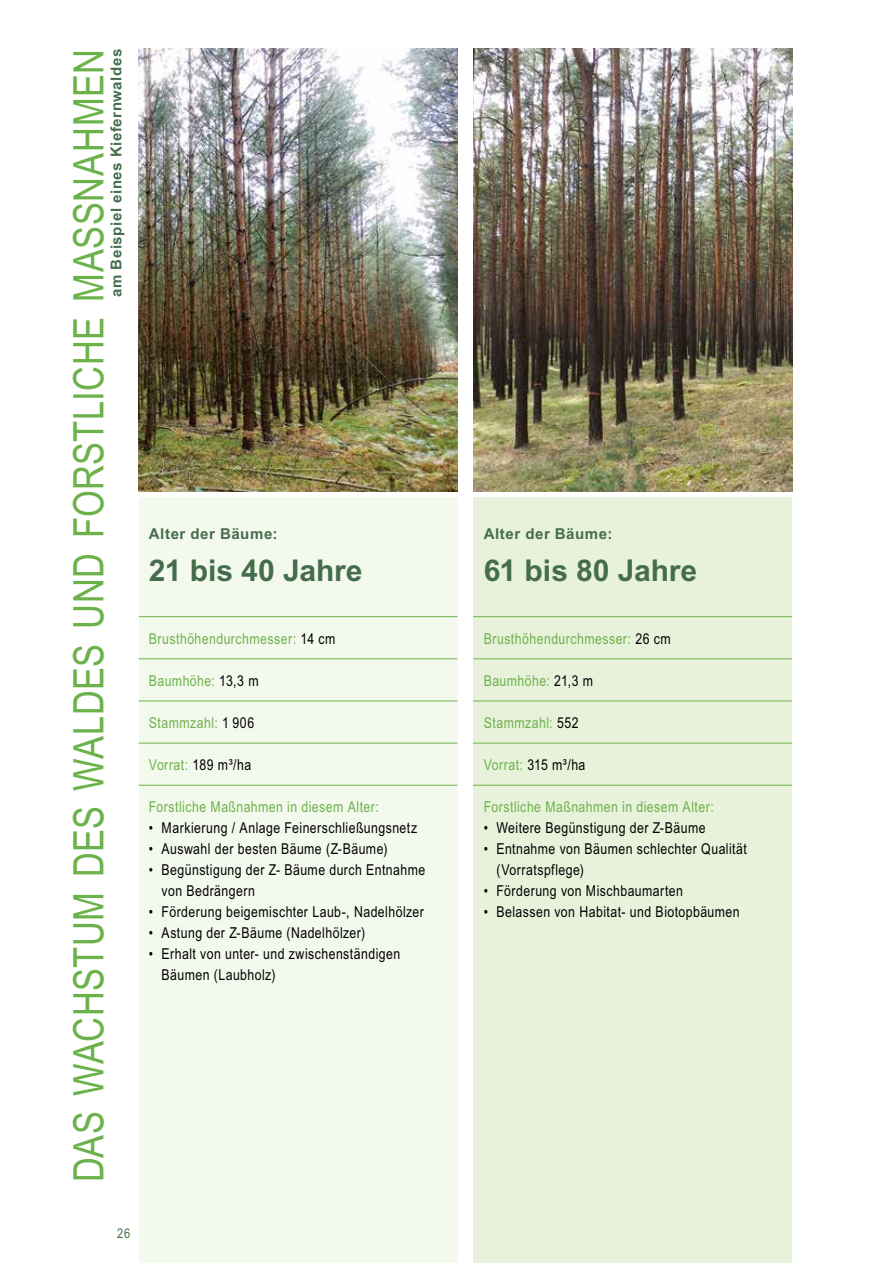
<style>
.page{position:relative;width:893px;height:1263px;background:#fff}
.page>*{position:absolute;margin:0;border:0;box-sizing:border-box;transform-origin:0 0}
.t1{font:42px "Arial Narrow MT Std";letter-spacing:.015em;color:#6cb24b}
.t2{font:700 30px "Arial MT Std";letter-spacing:-.005em;color:#446d4c}
.t3{font:15px/21px "Arial Narrow MT Std";letter-spacing:.03em;color:#000}
.t4{font:15px "Arial Narrow MT Std";letter-spacing:.03em;color:#6cb24b}
.t5{font:700 15px "Arial MT Std";letter-spacing:.035em;color:#446d4c}
.t6{font:13.5px "Arial Narrow MT Std";color:#446d4c}
.s1{color:#000}
.s2{color:#6cb24b}
</style>
<div class="page">
<div style="left:473px;top:497px;width:319px;height:766px;background:#e8f2db"></div>
<div style="left:139px;top:497px;width:319px;height:766px;background:#f4f9ed"></div>
<img style="left:473px;top:49px;width:319px;height:442px">
<hr style="left:139px;top:616px;width:319px;height:1px;background:#6cb24b">
<hr style="left:139px;top:658px;width:319px;height:1px;background:#6cb24b">
<hr style="left:139px;top:701px;width:319px;height:1px;background:#6cb24b">
<hr style="left:139px;top:743px;width:319px;height:1px;background:#6cb24b">
<hr style="left:139px;top:785px;width:319px;height:1px;background:#6cb24b">
<hr style="left:473px;top:616px;width:319px;height:1px;background:#6cb24b">
<hr style="left:473px;top:658px;width:319px;height:1px;background:#6cb24b">
<hr style="left:473px;top:701px;width:319px;height:1px;background:#6cb24b">
<hr style="left:473px;top:743px;width:319px;height:1px;background:#6cb24b">
<hr style="left:473px;top:785px;width:319px;height:1px;background:#6cb24b">
<img style="left:138px;top:49px;width:319px;height:442px">
<p class="t5" style="left:107px;top:297px;width:250px;rotate:-90deg">am Beispiel eines Kiefernwaldes</p>
<h1 class="t1" style="left:64px;top:1182px;width:1134px;rotate:-90deg">DAS WACHSTUM DES WALDES UND FORSTLICHE MASSNAHMEN</h1>
<p class="t5" style="left:149px;top:525px;width:130px">Alter der Bäume:</p>
<h2 class="t2" style="left:149px;top:553px;width:215px">21 bis 40 Jahre</h2>
<p class="t4" style="left:149px;top:630px;width:188px">Brusthöhendurchmesser: <span class="s1">14 cm</span></p>
<p class="t4" style="left:149px;top:672px;width:111px">Baumhöhe: <span class="s1">13,3 m</span></p>
<p class="t4" style="left:149px;top:714px;width:107px">Stammzahl: <span class="s1">1 906</span></p>
<p class="t3" style="left:149px;top:754px;width:104px"><span class="s2">Vorrat:</span> 189 m³/ha</p>
<p class="t4" style="left:149px;top:798px;width:232px">Forstliche Maßnahmen in diesem Alter:</p>
<p class="t3" style="left:149px;top:817px;width:270px">• Markierung / Anlage Feinerschließungsnetz</p>
<p class="t3" style="left:149px;top:838px;width:240px">• Auswahl der besten Bäume (Z-Bäume)</p>
<p class="t3" style="left:162px;top:859px;width:265px;text-indent:-13px">• Begünstigung der Z- Bäume durch Entnahme von Bedrängern</p>
<p class="t3" style="left:149px;top:901px;width:277px">• Förderung beigemischter Laub-, Nadelhölzer</p>
<p class="t3" style="left:149px;top:922px;width:218px">• Astung der Z-Bäume (Nadelhölzer)</p>
<p class="t3" style="left:162px;top:943px;width:240px;text-indent:-13px">• Erhalt von unter- und zwischenständigen<br>Bäumen (Laubholz)</p>
<p class="t6" style="left:117px;top:1225px;width:15px">26</p>
<p class="t5" style="left:484px;top:525px;width:130px">Alter der Bäume:</p>
<h2 class="t2" style="left:484px;top:553px;width:215px">61 bis 80 Jahre</h2>
<p class="t4" style="left:484px;top:630px;width:189px">Brusthöhendurchmesser: <span class="s1">26 cm</span></p>
<p class="t4" style="left:484px;top:672px;width:111px">Baumhöhe: <span class="s1">21,3 m</span></p>
<p class="t4" style="left:484px;top:714px;width:96px">Stammzahl: <span class="s1">552</span></p>
<p class="t3" style="left:484px;top:754px;width:103px"><span class="s2">Vorrat:</span> 315 m³/ha</p>
<p class="t4" style="left:484px;top:798px;width:232px">Forstliche Maßnahmen in diesem Alter:</p>
<p class="t3" style="left:484px;top:817px;width:223px">• Weitere Begünstigung der Z-Bäume</p>
<p class="t3" style="left:496px;top:838px;width:252px;text-indent:-13px">• Entnahme von Bäumen schlechter Qualität (Vorratspflege)</p>
<p class="t3" style="left:484px;top:880px;width:201px">• Förderung von Mischbaumarten</p>
<p class="t3" style="left:484px;top:901px;width:257px">• Belassen von Habitat- und Biotopbäumen</p>
</div>
